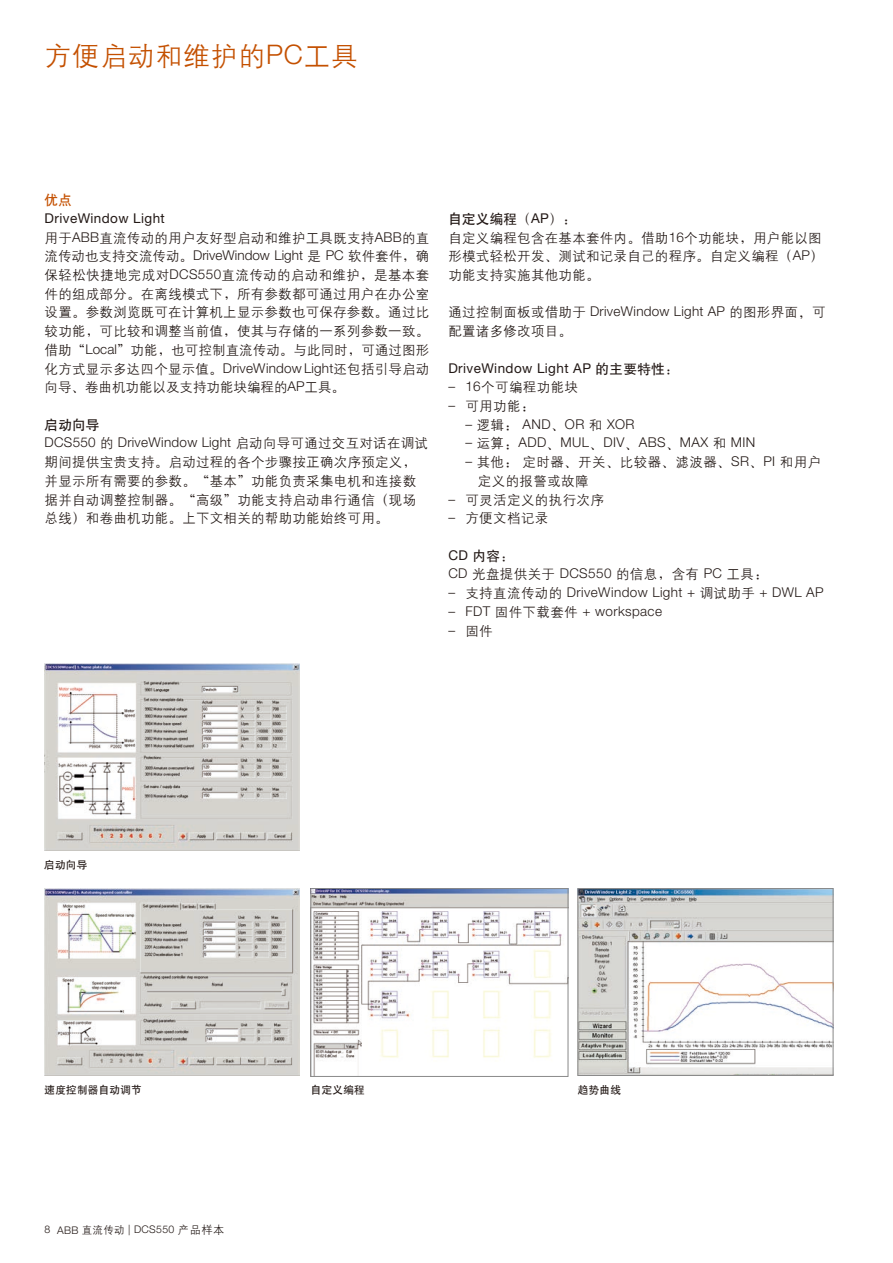
<style>
.page{position:relative;width:893px;height:1263px;background:#fff}
.page>*{position:absolute;margin:0;border:0;box-sizing:border-box;transform-origin:0 0}
.t1{font:27px "H Yg 2 gj";letter-spacing:.025em;color:#c45000}
.t2{font:13.5px/18.8px "H Yg 2 gj";letter-spacing:.02em;color:#231916;text-align:justify}
.t3{font:300 13.5px "Helvetica Neue LT Pro";letter-spacing:.025em;color:#231916}
.t4{font:13.5px "Helvetica Neue LT Pro";letter-spacing:.03em;color:#231916}
.t5{font:300 13.5px "Helvetica Neue LT Pro";color:#231916}
.t6{font:13.5px "H Yb 1 gj";letter-spacing:.02em;color:#231916}
.t7{font:13.5px "H Yb 1 gj";color:#c45000}
.t8{font:10.5px "H Yb 1 gj";letter-spacing:.03em;color:#231916}
.t9{font:300 10.5px "Helvetica Neue LT Pro";letter-spacing:.03em;color:#231916}
.s1{font-family:"Helvetica Neue LT Pro";font-weight:300}
.s2{font-family:"H Yg 2 gj";font-weight:400}
.s3{font-family:"H Ya 3 gj";font-weight:400}
.s4{font-family:"H Ya 3 gj"}
.s5{font-family:"Helvetica Neue LT Pro"}
.s6{font-family:"H Yb 1 gj"}
.s7{font-family:"H Yg 2 gj";font-weight:400;font-size:11.25px}
</style>
<div class="page">
<img style="left:45px;top:664px;width:255px;height:186px">
<img style="left:45px;top:888px;width:255px;height:187px">
<img style="left:312px;top:890px;width:254px;height:185px">
<div style="left:310px;top:888px;width:258px;height:189px;border:1px solid #898989"></div>
<img style="left:579px;top:890px;width:252px;height:184px">
<div style="left:577px;top:888px;width:256px;height:188px;border:1px solid #898989"></div>
<h1 class="t1" style="left:45px;top:42px;width:315px">方便启动和维护的<span class="s1">PC</span>工具</h1>
<p class="t7" style="left:45px;top:193px;width:29px">优点</p>
<p class="t4" style="left:45px;top:210px;width:122px">DriveWindow Light</p>
<p class="t2" style="left:45px;top:228px;width:386px">用于<span class="s1">ABB</span>直流传动的用户友好型启动和维护工具既支持<span class="s1">ABB</span>的直</p>
<p class="t5" style="left:45px;top:247px;width:386px"><span class="s2">流传动也支持交流传动</span><span class="s3">。</span>DriveWindow Light <span class="s2">是</span> PC <span class="s2">软件套件</span><span class="s3">，</span><span class="s2">确</span></p>
<p class="t2" style="left:45px;top:266px;width:386px">保轻松快捷地完成对<span class="s1">DCS550</span>直流传动的启动和维护<span class="s4">，</span>是基本套件的组成部分<span class="s4">。</span>在离线模式下<span class="s4">，</span>所有参数都可通过用户在办公室设置<span class="s4">。</span>参数浏览既可在计算机上显示参数也可保存参数<span class="s4">。</span>通过比较功能<span class="s4">，</span>可比较和调整当前值<span class="s4">，</span>使其与存储的一系列参数一致<span class="s4">。</span>借助<span class="s4">“</span><span class="s1">Local</span><span class="s4">”</span>功能<span class="s4">，</span>也可控制直流传动<span class="s4">。</span>与此同时<span class="s4">，</span>可通过图形化方式显示多达四个显示值<span class="s4">。</span><span class="s1">DriveWindow Light</span>还包括引导启动向导<span class="s4">、</span>卷曲机功能以及支持功能块编程的<span class="s1">AP</span>工具<span class="s4">。</span></p>
<p class="t6" style="left:45px;top:418px;width:56px">启动向导</p>
<p class="t3" style="left:45px;top:434px;width:385px">DCS550 <span class="s2">的</span> DriveWindow Light <span class="s2">启动向导可通过交互对话在调试</span></p>
<p class="t2" style="left:45px;top:453px;width:373px">期间提供宝贵支持<span class="s4">。</span>启动过程的各个步骤按正确次序预定义<span class="s4">，</span>并显示所有需要的参数<span class="s4">。“</span>基本<span class="s4">”</span>功能负责采集电机和连接数据并自动调整控制器<span class="s4">。“</span>高级<span class="s4">”</span>功能支持启动串行通信<span class="s4">（</span>现场总线<span class="s4">）</span>和卷曲机功能<span class="s4">。</span>上下文相关的帮助功能始终可用<span class="s4">。</span></p>
<p class="t6" style="left:448px;top:212px;width:129px">自定义编程<span class="s4">（</span><span class="s5">AP</span><span class="s4">）：</span></p>
<p class="t2" style="left:448px;top:228px;width:377px;text-align:left">自定义编程包含在基本套件内<span class="s4">。</span>借助<span class="s1">16</span>个功能块<span class="s4">，</span>用户能以图形模式轻松开发<span class="s4">、</span>测试和记录自己的程序<span class="s4">。</span>自定义编程<span class="s4">（</span><span class="s1">AP</span><span class="s4">）</span>功能支持实施其他功能<span class="s4">。</span></p>
<p class="t3" style="left:448px;top:303px;width:379px"><span class="s2">通过控制面板或借助于</span> DriveWindow Light AP <span class="s2">的图形界面</span><span class="s3">，</span><span class="s2">可</span></p>
<p class="t2" style="left:448px;top:322px;width:125px">配置诸多修改项目<span class="s4">。</span></p>
<p class="t4" style="left:448px;top:360px;width:232px">DriveWindow Light AP <span class="s6">的主要特性</span><span class="s4">：</span></p>
<p class="t2" style="left:448px;top:378px;width:131px"><span class="s1">– 16</span>个可编程功能块</p>
<p class="t2" style="left:448px;top:397px;width:88px"><span class="s1">–</span> 可用功能<span class="s4">：</span></p>
<p class="t3" style="left:465px;top:416px;width:171px">– <span class="s2">逻辑</span><span class="s3">：</span> AND<span class="s3">、</span>OR <span class="s2">和</span> XOR</p>
<p class="t3" style="left:465px;top:434px;width:292px">– <span class="s2">运算</span><span class="s3">：</span>ADD<span class="s3">、</span>MUL<span class="s3">、</span>DIV<span class="s3">、</span>ABS<span class="s3">、</span>MAX <span class="s2">和</span> MIN</p>
<p class="t2" style="left:478px;top:453px;width:345px;text-indent:-12px"><span class="s1">–</span> 其他<span class="s4">：</span>定时器<span class="s4">、</span>开关<span class="s4">、</span>比较器<span class="s4">、</span>滤波器<span class="s4">、</span><span class="s1">SR</span><span class="s4">、</span><span class="s1">PI</span> 和用户定义的报警或故障</p>
<p class="t2" style="left:448px;top:490px;width:157px"><span class="s1">–</span> 可灵活定义的执行次序</p>
<p class="t2" style="left:448px;top:509px;width:102px"><span class="s1">–</span> 方便文档记录</p>
<p class="t4" style="left:448px;top:547px;width:67px">CD <span class="s6">内容</span><span class="s4">：</span></p>
<p class="t2" style="left:448px;top:565px;width:321px"><span class="s1">CD</span> 光盘提供关于 <span class="s1">DCS550</span> 的信息<span class="s4">，</span>含有 <span class="s1">PC</span> 工具<span class="s4">：</span></p>
<p class="t3" style="left:448px;top:584px;width:377px">– <span class="s2">支持直流传动的</span> DriveWindow Light + <span class="s2">调试助手</span> + DWL AP</p>
<p class="t3" style="left:448px;top:603px;width:215px">– FDT <span class="s2">固件下载套件</span> + workspace</p>
<p class="t2" style="left:448px;top:621px;width:46px"><span class="s1">–</span> 固件</p>
<p class="t8" style="left:44px;top:860px;width:44px">启动向导</p>
<p class="t8" style="left:45px;top:1085px;width:99px">速度控制器自动调节</p>
<p class="t8" style="left:311px;top:1085px;width:55px">自定义编程</p>
<p class="t8" style="left:578px;top:1085px;width:44px">趋势曲线</p>
<p class="t9" style="left:45px;top:1223px;width:181px">8 ABB <span class="s2">直流传动</span> | DCS550 <span class="s7">产品样本</span></p>
</div>
